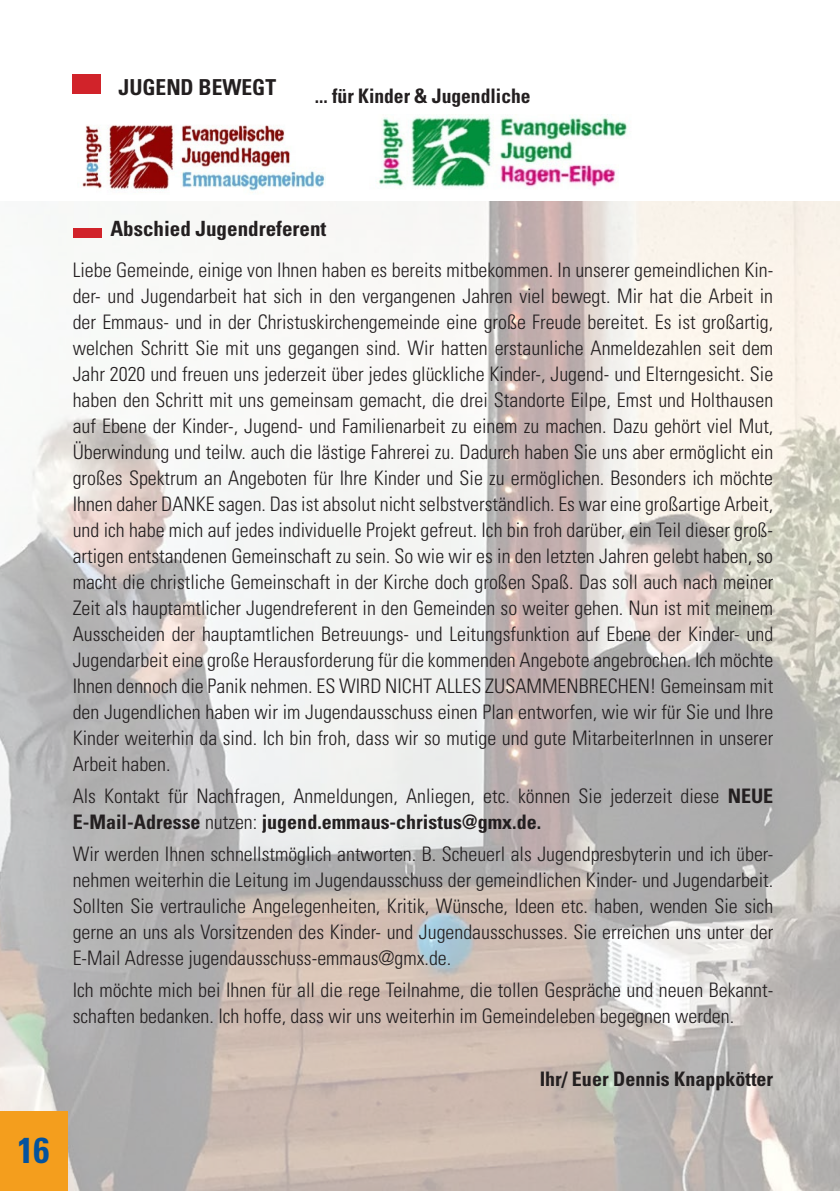
<style>
.page{position:relative;width:840px;height:1191px;background:#fff}
.page>*{position:absolute;margin:0;border:0;box-sizing:border-box;transform-origin:0 0}
.t1{font:700 condensed 36px "Univers";color:#04539d}
.t2{font:700 condensed 22px "Univers";color:#231f20}
.t3{font:700 condensed 21px "Univers";color:#231f20}
.t4{font:300 condensed 20px/26px "Univers";color:#231f20;text-align:justify}
.t5{font:700 condensed 20px "Univers";color:#231f20}
.s1{font-weight:700}
</style>
<div class="page">
<img style="left:0;top:202px;width:839px;height:989px">
<div style="left:0;top:1111px;width:68px;height:80px;background:#f49e1d"></div>
<div style="left:73px;top:74px;width:28px;height:20px;background:#d1232a"></div>
<img style="left:82px;top:125px;width:243px;height:68px">
<img style="left:378px;top:115px;width:250px;height:74px">
<div style="left:74px;top:228px;width:28px;height:9px;background:#d1232a"></div>
<p class="t2" style="left:118px;top:74px;width:159px">JUGEND BEWEGT</p>
<p class="t5" style="left:314px;top:84px;width:217px">... für Kinder &amp; Jugendliche</p>
<h1 class="t1" style="left:17px;top:1128px;width:33px">16</h1>
<p class="t3" style="left:110px;top:215px;width:217px">Abschied Jugendreferent</p>
<p class="t4" style="left:73px;top:257px;width:701px">Liebe Gemeinde, einige von Ihnen haben es bereits mitbekommen. In unserer gemeindlichen Kin&shy;der- und Jugendarbeit hat sich in den vergangenen Jahren viel bewegt. Mir hat die Arbeit in der Emmaus- und in der Christuskirchengemeinde eine große Freude bereitet. Es ist großartig, welchen Schritt Sie mit uns gegangen sind. Wir hatten erstaunliche Anmeldezahlen seit dem Jahr 2020 und freuen uns jederzeit über jedes glückliche Kinder-, Jugend- und Elterngesicht. Sie haben den Schritt mit uns gemeinsam gemacht, die drei Standorte Eilpe, Emst und Holthausen auf Ebene der Kinder-, Jugend- und Familienarbeit zu einem zu machen. Dazu gehört viel Mut, Überwindung und teilw. auch die lästige Fahrerei zu. Dadurch haben Sie uns aber ermöglicht ein großes Spektrum an Angeboten für Ihre Kinder und Sie zu ermöglichen. Besonders ich möchte Ihnen daher DANKE sagen. Das ist absolut nicht selbstverständlich. Es war eine großartige Arbeit, und ich habe mich auf jedes individuelle Projekt gefreut. Ich bin froh darüber, ein Teil dieser groß&shy;artigen entstandenen Gemeinschaft zu sein. So wie wir es in den letzten Jahren gelebt haben, so macht die christliche Gemeinschaft in der Kirche doch großen Spaß. Das soll auch nach meiner Zeit als hauptamtlicher Jugendreferent in den Gemeinden so weiter gehen. Nun ist mit meinem Ausscheiden der hauptamtlichen Betreuungs- und Leitungsfunktion auf Ebene der Kinder- und Jugendarbeit eine große Herausforderung für die kommenden Angebote angebrochen. Ich möchte Ihnen dennoch die Panik nehmen. ES WIRD NICHT ALLES ZUSAMMENBRECHEN! Gemeinsam mit den Jugendlichen haben wir im Jugendausschuss einen Plan entworfen, wie wir für Sie und Ihre Kinder weiterhin da sind. Ich bin froh, dass wir so mutige und gute MitarbeiterInnen in unserer Arbeit haben.</p>
<p class="t4" style="left:73px;top:783px;width:701px">Als Kontakt für Nachfragen, Anmeldungen, Anliegen, etc. können Sie jederzeit diese <span class="s1">NEUE<br>E-Mail-Adresse</span> nutzen: <span class="s1">jugend.emmaus-christus@gmx.de.</span></p>
<p class="t4" style="left:73px;top:840px;width:701px">Wir werden Ihnen schnellstmöglich antworten. B. Scheuerl als Jugendpresbyterin und ich über&shy;nehmen weiterhin die Leitung im Jugendausschuss der gemeindlichen Kinder- und Jugendarbeit.<br>Sollten Sie vertrauliche Angelegenheiten, Kritik, Wünsche, Ideen etc. haben, wenden Sie sich gerne an uns als Vorsitzenden des Kinder- und Jugendausschusses. Sie erreichen uns unter der E-Mail Adresse jugendausschuss-emmaus@gmx.de.</p>
<p class="t4" style="left:73px;top:976px;width:701px">Ich möchte mich bei Ihnen für all die rege Teilnahme, die tollen Gespräche und neuen Bekannt&shy;schaften bedanken. Ich hoffe, dass wir uns weiterhin im Gemeindeleben begegnen werden.</p>
<p class="t5" style="left:539px;top:1066px;width:235px">Ihr/ Euer Dennis Knappkötter</p>
</div>
